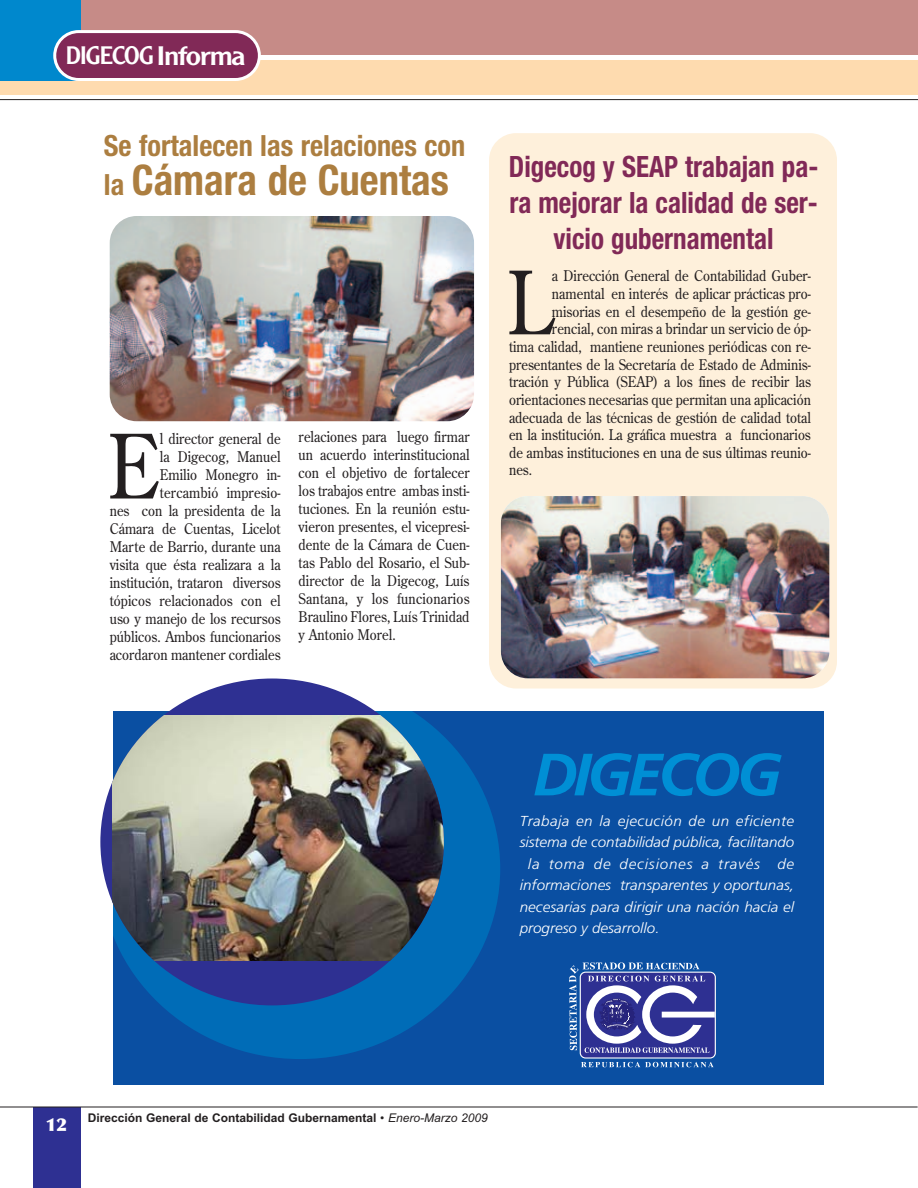
<style>
.page{position:relative;width:918px;height:1188px;background:#fff}
.page>*{position:absolute;margin:0;border:0;box-sizing:border-box;transform-origin:0 0}
.t1{font:88.5px "Century Old Style";color:#231f20;scale:.9 1}
.t2{font:87px "Century Old Style";color:#231f20;scale:.9 1}
.t3{font:italic 700 59.55px "Frutiger";letter-spacing:-.07em;color:#008fd5;scale:1.05 1}
.t4{font:700 condensed 42.15px "Helvetica Neue";color:#ac7e40}
.t5{font:700 condensed 29.4px/35.8px "Helvetica Neue";color:#812957;text-align:center;scale:.92 1}
.t6{font:700 condensed 29.25px "Helvetica Neue";color:#ac7e40}
.t7{font:26.55px "Clearface Gothic Regular DTC";letter-spacing:-.05em;color:#fff;scale:1.07 1}
.t8{font:900 18px "Optima";color:#fff}
.t9{font:14.7px/18px "Century Old Style";color:#231f20;text-align:right;scale:.9 1}
.t10{font:italic 300 14.4px "Frutiger";letter-spacing:.005em;color:#fff;scale:1.05 1}
.t11{font:italic 300 14.4px "Frutiger";letter-spacing:.03em;color:#fff;scale:1.05 1}
.t12{font:italic 300 14.4px "Frutiger";letter-spacing:.055em;color:#fff;scale:1.05 1}
.t13{font:700 12px "Arial";color:#231f20}
.s1{font-size:28.05px}
.s2{font-size:29.25px}
.s3{font-weight:400}
.s4{font-weight:400;font-style:italic}
</style>
<div class="page">
<div style="left:34px;top:1107px;width:47px;height:81px;background:#2e3092"></div>
<hr style="left:0;top:99px;width:918px;height:1px;background:#231f20">
<div style="left:0;top:60px;width:918px;height:34px;background:#fedbaf"></div>
<div style="left:0;top:0;width:918px;height:55px;background:#c68b87"></div>
<hr style="left:0;top:1107px;width:918px;height:1px;background:#231f20">
<div style="left:0;top:0;width:81px;height:81px;background:#0088cd"></div>
<div style="left:114px;top:711px;width:710px;height:374px;background:#0a4fa2"></div>
<svg style="left:125px;top:711px;width:375px;height:348px;fill:#006cb7"></svg>
<div style="left:580px;top:972px;width:135px;height:86px;background:#2e3092;border-radius:5px"></div>
<div style="left:580px;top:972px;width:136px;height:87px;border:1px solid #fff;border-radius:5px"></div>
<svg style="left:581px;top:1062px;width:133px;height:5px"></svg>
<svg style="left:569px;top:962px;width:146px;height:91px"></svg>
<div style="left:100px;top:679px;width:344px;height:326px;background:#2e3092;border-radius:50%"></div>
<img style="left:113px;top:715px;width:331px;height:245px">
<svg style="left:53px;top:30px;width:208px;height:51px;background:#904b72"></svg>
<img style="left:110px;top:216px;width:364px;height:205px">
<div style="left:489px;top:133px;width:348px;height:555px;background:#fef0db;border-radius:27px"></div>
<img style="left:501px;top:496px;width:328px;height:182px">
<h3 class="t7" style="left:65px;top:39px;width:170px">DIGECOG<span class="s1">Informa</span></h3>
<h3 class="t6" style="left:104px;top:127px;width:363px">Se fortalecen las relaciones con</h3>
<h3 class="t4" style="left:104px;top:155px;width:346px"><span class="s2">la</span> Cámara de Cuentas</h3>
<p class="t9" style="left:110px;top:430px;width:191px">l director general de<br>la Digecog, Manuel<br>Emilio Monegro in&shy;tercambió impresio-<br>nes con la presidenta de la<br>Cámara de Cuentas, Licelot<br>Marte de Barrio, durante una visita que ésta realizara a la institución, trataron diversos tópicos relacionados con el uso y manejo de los recursos públicos. Ambos funcionarios acordaron mantener cordiales</p>
<p class="t9" style="left:299px;top:428px;width:191px;text-align:justify">relaciones para luego firmar un acuerdo interinstitucional con el objetivo de fortalecer los trabajos entre ambas insti&shy;tuciones. En la reunión estu&shy;vieron presentes, el vicepresi&shy;dente de la Cámara de Cuen&shy;tas Pablo del Rosario, el Sub&shy;director de la Digecog, Luís Santana, y los funcionarios Braulino Flores, Luís Trinidad y Antonio Morel.</p>
<h1 class="t1" style="left:108px;top:416px;width:60px">E</h1>
<h3 class="t5" style="left:509px;top:148px;width:338px">Digecog y SEAP trabajan pa&shy;ra mejorar la calidad de ser&shy;vicio gubernamental</h3>
<h2 class="t2" style="left:507px;top:253px;width:52px">L</h2>
<p class="t9" style="left:552px;top:267px;width:289px">a Dirección General de Contabilidad Guber-</p>
<p class="t9" style="left:552px;top:285px;width:289px">namental en interés de aplicar prácticas pro-</p>
<p class="t9" style="left:552px;top:303px;width:289px">misorias en el desempeño de la gestión ge-</p>
<p class="t9" style="left:552px;top:320px;width:289px">rencial, con miras a brindar un servicio de óp-</p>
<p class="t9" style="left:509px;top:338px;width:337px">tima calidad, mantiene reuniones periódicas con re-</p>
<p class="t9" style="left:509px;top:356px;width:337px">presentantes de la Secretaría de Estado de Adminis-</p>
<p class="t9" style="left:509px;top:373px;width:337px">tración y Pública (SEAP) a los fines de recibir las</p>
<p class="t9" style="left:509px;top:391px;width:337px">orientaciones necesarias que permitan una aplicación</p>
<p class="t9" style="left:509px;top:408px;width:337px">adecuada de las técnicas de gestión de calidad total</p>
<p class="t9" style="left:509px;top:426px;width:337px">en la institución. La gráfica muestra a funcionarios</p>
<p class="t9" style="left:509px;top:444px;width:337px">de ambas instituciones en una de sus últimas reunio-</p>
<p class="t9" style="left:509px;top:461px;width:27px">nes.</p>
<h3 class="t3" style="left:532px;top:751px;width:239px">DIGECOG</h3>
<p class="t11" style="left:520px;top:815px;width:263px">Trabaja en la ejecución de un eficiente</p>
<p class="t10" style="left:520px;top:836px;width:263px">sistema de contabilidad pública, facilitando</p>
<p class="t12" style="left:528px;top:858px;width:255px">la toma de decisiones a través de</p>
<p class="t10" style="left:520px;top:879px;width:263px">informaciones transparentes y oportunas,</p>
<p class="t10" style="left:520px;top:901px;width:263px">necesarias para dirigir una nación hacia el</p>
<p class="t10" style="left:520px;top:922px;width:135px">progreso y desarrollo.</p>
<p class="t8" style="left:46px;top:1114px;width:23px">12</p>
<p class="t13" style="left:88px;top:1111px;width:401px">Dirección General de Contabilidad Gubernamental <span class="s3">•</span> <span class="s4">Enero-Marzo 2009</span></p>
</div>
